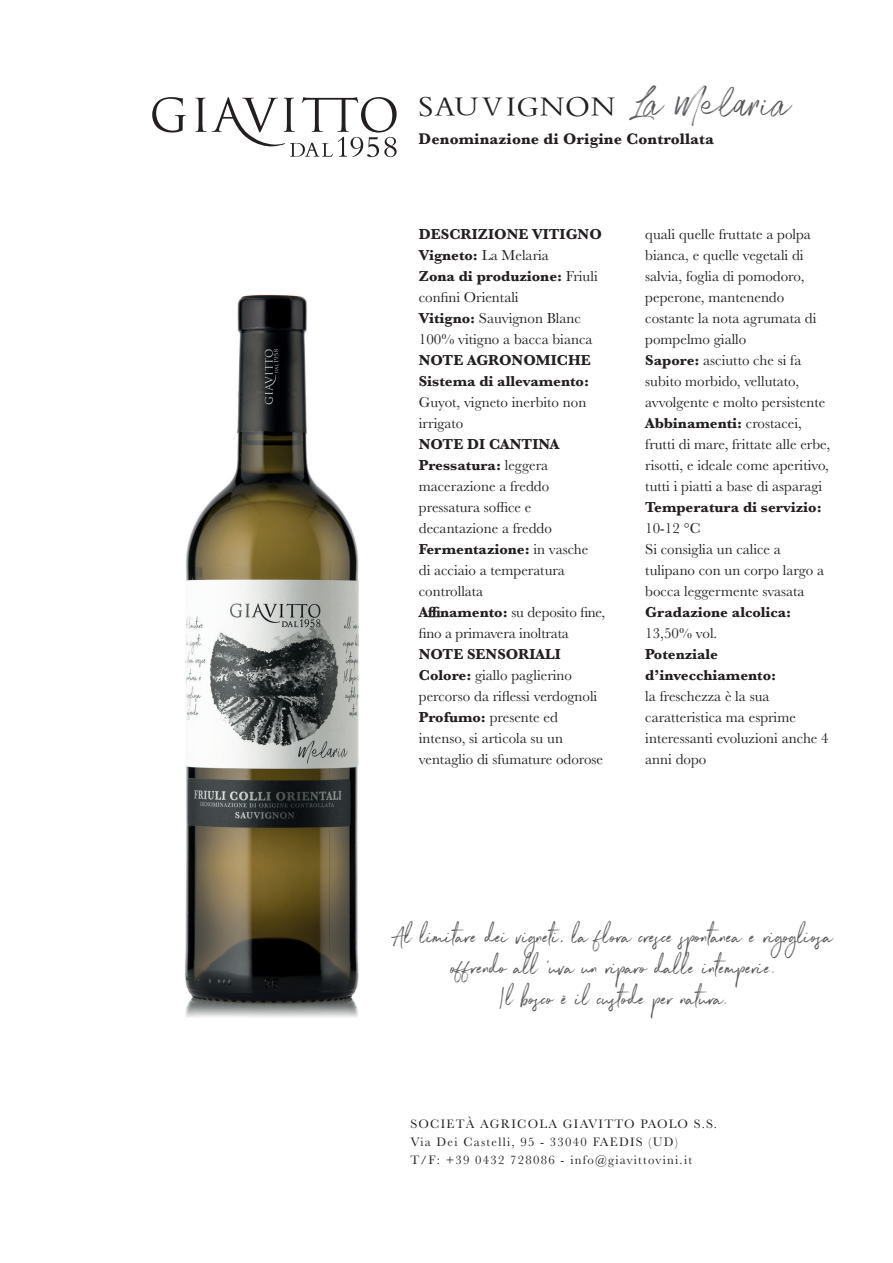
<style>
.page{position:relative;width:893px;height:1263px;background:#fff}
.page>*{position:absolute;margin:0;border:0;box-sizing:border-box;transform-origin:0 0}
.t1{font:30.3px "Steepimbo";letter-spacing:.03em;color:#231f20}
.t2{font:25.5px/30.6px "Northwell";color:#57585a;text-align:center}
.t3{font:700 15.9px "Baskerville";letter-spacing:.01em;color:#231f20}
.t4{font:15px/21px "Baskerville";color:#231f20}
.t5{font:700 15px/21px "Baskerville";color:#231f20}
.t6{font:12.75px/18px "Baskerville";letter-spacing:.1em;color:#231f20}
.s1{font-family:"Broadway Alt 1";font-size:36px;color:#57585a}
.s2{font-weight:700}
</style>
<div class="page">
<svg style="left:152px;top:97px;width:245px;height:60px"></svg>
<img style="left:185px;top:294px;width:174px;height:723px">
<h1 class="t1" style="left:419px;top:89px;width:374px">SAUVIGNON <span class="s1">La Melaria</span></h1>
<p class="t3" style="left:419px;top:128px;width:297px">Denominazione di Origine Controllata</p>
<p class="t4" style="left:419px;top:224px;width:184px"><span class="s2">DESCRIZIONE VITIGNO<br>Vigneto:</span> La Melaria<br><span class="s2">Zona di produzione:</span> Friuli confini Orientali<br><span class="s2">Vitigno:</span> Sauvignon Blanc<br>100% vitigno a bacca bianca</p>
<p class="t5" style="left:419px;top:350px;width:173px">NOTE AGRONOMICHE<br>Sistema di allevamento:</p>
<p class="t4" style="left:419px;top:392px;width:169px">Guyot, vigneto inerbito non irrigato</p>
<p class="t4" style="left:419px;top:434px;width:188px"><span class="s2">NOTE DI CANTINA<br>Pressatura:</span> leggera macerazione a freddo pressatura soffice e decantazione a freddo<br><span class="s2">Fermentazione:</span> in vasche<br>di acciaio a temperatura controllata<br><span class="s2">Affinamento:</span> su deposito fine, fino a primavera inoltrata</p>
<p class="t4" style="left:419px;top:644px;width:186px"><span class="s2">NOTE SENSORIALI<br>Colore:</span> giallo paglierino percorso da riflessi verdognoli<br><span class="s2">Profumo:</span> presente ed intenso, si articola su un ventaglio di sfumature odorose</p>
<p class="t4" style="left:645px;top:224px;width:186px">quali quelle fruttate a polpa bianca, e quelle vegetali di salvia, foglia di pomodoro, peperone, mantenendo costante la nota agrumata di pompelmo giallo<br><span class="s2">Sapore:</span> asciutto che si fa subito morbido, vellutato, avvolgente e molto persistente<br><span class="s2">Abbinamenti:</span> crostacei, frutti di mare, frittate alle erbe, risotti, e ideale come aperitivo, tutti i piatti a base di asparagi</p>
<p class="t5" style="left:645px;top:497px;width:178px">Temperatura di servizio:</p>
<p class="t4" style="left:645px;top:518px;width:180px">10-12 °C<br>Si consiglia un calice a tulipano con un corpo largo a bocca leggermente svasata</p>
<p class="t5" style="left:645px;top:602px;width:148px">Gradazione alcolica:</p>
<p class="t4" style="left:645px;top:623px;width:74px">13,50% vol.</p>
<p class="t5" style="left:645px;top:644px;width:132px">Potenziale d’invecchiamento:</p>
<p class="t4" style="left:645px;top:686px;width:185px">la freschezza è la sua caratteristica ma esprime interessanti evoluzioni anche 4 anni dopo</p>
<h2 class="t2" style="left:393px;top:918px;width:442px">Al limitare dei vigneti, la flora cresce spontanea e rigogliosa offrendo all ‘uva un riparo dalle intemperie.<br>|l bosco è il custode per natura.</h2>
<p class="t6" style="left:410px;top:1115px;width:308px">SOCIETÀ AGRICOLA GIAVITTO PAOLO S.S.<br>Via Dei Castelli, 95 - 33040 FAEDIS (UD)<br>T/F: +39 0432 728086 - info@giavittovini.it</p>
</div>
